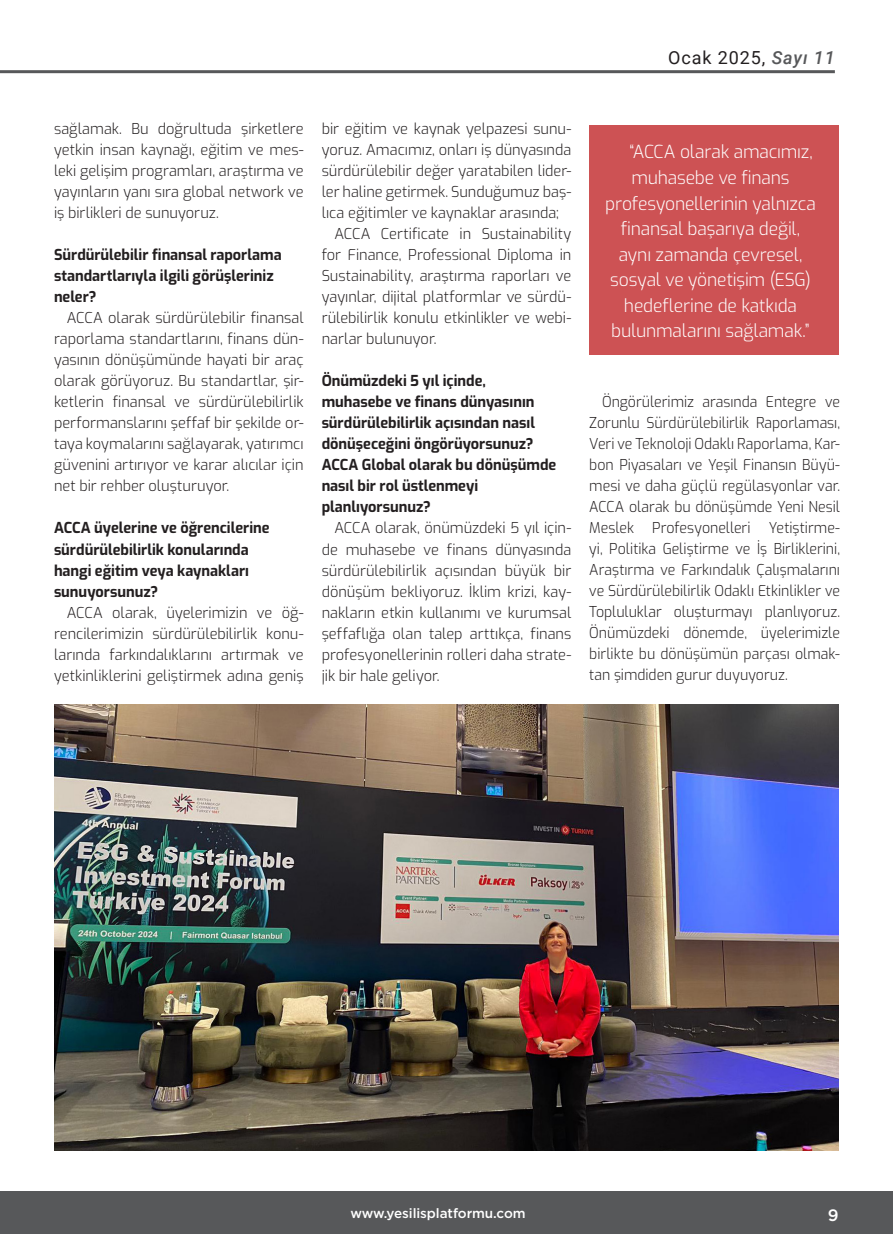
<style>
.page{position:relative;width:893px;height:1234px;background:#fff}
.page>*{position:absolute;margin:0;border:0;box-sizing:border-box;transform-origin:0 0}
.t1{font:300 18px "Exo";letter-spacing:-.01em;color:#fff}
.t2{font:18px "Roboto";letter-spacing:.05em;color:#231f20}
.t3{font:500 16.5px "Gotham";color:#fff}
.t4{font:300 15px/21px "Exo";color:#231f20;text-align:justify}
.t5{font:300 15px/21px "Exo";color:#231f20;text-align:justify;scale:.94 1}
.t6{font:700 15px/21px "Exo";color:#231f20}
.t7{font:500 13.5px "Gotham";letter-spacing:-.005em;color:#fff}
.s1{font-weight:500;font-style:italic;color:#57585a}
</style>
<div class="page">
<div style="left:0;top:1191px;width:893px;height:42px;background:#57585a"></div>
<hr style="left:0;top:70px;width:835px;height:3px;background:#57585a">
<img style="left:54px;top:704px;width:785px;height:446px">
<div style="left:589px;top:126px;width:250px;height:229px;background:#cd5254"></div>
<p class="t2" style="left:668px;top:45px;width:168px">Ocak 2025, <span class="s1">Sayı 11</span></p>
<p class="t4" style="left:54px;top:117px;width:251px">sağlamak. Bu doğrultuda şirketlere yetkin insan kaynağı, eğitim ve mes&shy;leki gelişim programları, araştırma ve yayınların yanı sıra global network ve iş birlikleri de sunuyoruz.</p>
<p class="t6" style="left:54px;top:243px;width:229px">Sürdürülebilir finansal raporlama standartlarıyla ilgili görüşleriniz neler?</p>
<p class="t4" style="left:54px;top:306px;width:251px;text-indent:13px">ACCA olarak sürdürülebilir finansal raporlama standartlarını, finans dün&shy;yasının dönüşümünde hayati bir araç olarak görüyoruz. Bu standartlar, şir&shy;ketlerin finansal ve sürdürülebilirlik performanslarını şeffaf bir şekilde or&shy;taya koymalarını sağlayarak, yatırımcı güvenini artırıyor ve karar alıcılar için net bir rehber oluşturuyor.</p>
<p class="t6" style="left:54px;top:516px;width:217px">ACCA üyelerine ve öğrencilerine sürdürülebilirlik konularında hangi eğitim veya kaynakları sunuyorsunuz?</p>
<p class="t4" style="left:54px;top:600px;width:251px;text-indent:13px">ACCA olarak, üyelerimizin ve öğ&shy;rencilerimizin sürdürülebilirlik konu&shy;larında farkındalıklarını artırmak ve yetkinliklerini geliştirmek adına geniş</p>
<p class="t4" style="left:322px;top:117px;width:251px">bir eğitim ve kaynak yelpazesi sunu&shy;yoruz. Amacımız, onları iş dünyasında sürdürülebilir değer yaratabilen lider&shy;ler haline getirmek. Sunduğumuz baş&shy;lıca eğitimler ve kaynaklar arasında;</p>
<p class="t4" style="left:322px;top:222px;width:251px;text-indent:13px">ACCA Certificate in Sustainability for Finance, Professional Diploma in Sustainability, araştırma raporları ve yayınlar, dijital platformlar ve sürdü&shy;rülebilirlik konulu etkinlikler ve webi&shy;narlar bulunuyor.</p>
<p class="t6" style="left:322px;top:369px;width:236px">Önümüzdeki 5 yıl içinde, muhasebe ve finans dünyasının sürdürülebilirlik açısından nasıl dönüşeceğini öngörüyorsunuz?<br>ACCA Global olarak bu dönüşümde nasıl bir rol üstlenmeyi planlıyorsunuz?</p>
<p class="t4" style="left:322px;top:516px;width:251px;text-indent:13px">ACCA olarak, önümüzdeki 5 yıl için&shy;de muhasebe ve finans dünyasında sürdürülebilirlik açısından büyük bir dönüşüm bekliyoruz. İklim krizi, kay&shy;nakların etkin kullanımı ve kurumsal şeffaflığa olan talep arttıkça, finans profesyonellerinin rolleri daha strate&shy;jik bir hale geliyor.</p>
<p class="t1" style="left:629px;top:139px;width:185px">“ACCA olarak amacımız,</p>
<p class="t1" style="left:631px;top:164px;width:160px">muhasebe ve finans</p>
<p class="t1" style="left:605px;top:190px;width:212px">profesyonellerinin yalnızca</p>
<p class="t1" style="left:621px;top:215px;width:181px">finansal başarıya değil,</p>
<p class="t1" style="left:619px;top:241px;width:185px">aynı zamanda çevresel,</p>
<p class="t1" style="left:610px;top:266px;width:202px">sosyal ve yönetişim (ESG)</p>
<p class="t1" style="left:624px;top:292px;width:175px">hedeflerine de katkıda</p>
<p class="t1" style="left:611px;top:317px;width:200px">bulunmalarını sağlamak.”</p>
<p class="t5" style="left:589px;top:390px;width:268px;text-indent:13px">Öngörülerimiz arasında Entegre ve Zorunlu Sürdürülebilirlik Raporlaması, Veri ve Teknoloji Odaklı Raporlama, Kar&shy;bon Piyasaları ve Yeşil Finansın Büyü&shy;mesi ve daha güçlü regülasyonlar var.<br>ACCA olarak bu dönüşümde Yeni Nesil Meslek Profesyonelleri Yetiştirme&shy;yi, Politika Geliştirme ve İş Birliklerini, Araştırma ve Farkındalık Çalışmalarını ve Sürdürülebilirlik Odaklı Etkinlikler ve Topluluklar oluşturmayı planlıyoruz.<br>Önümüzdeki dönemde, üyelerimizle birlikte bu dönüşümün parçası olmak&shy;tan şimdiden gurur duyuyoruz.</p>
<p class="t7" style="left:350px;top:1204px;width:177px">www.yesilisplatformu.com</p>
<p class="t3" style="left:828px;top:1203px;width:12px">9</p>
</div>
